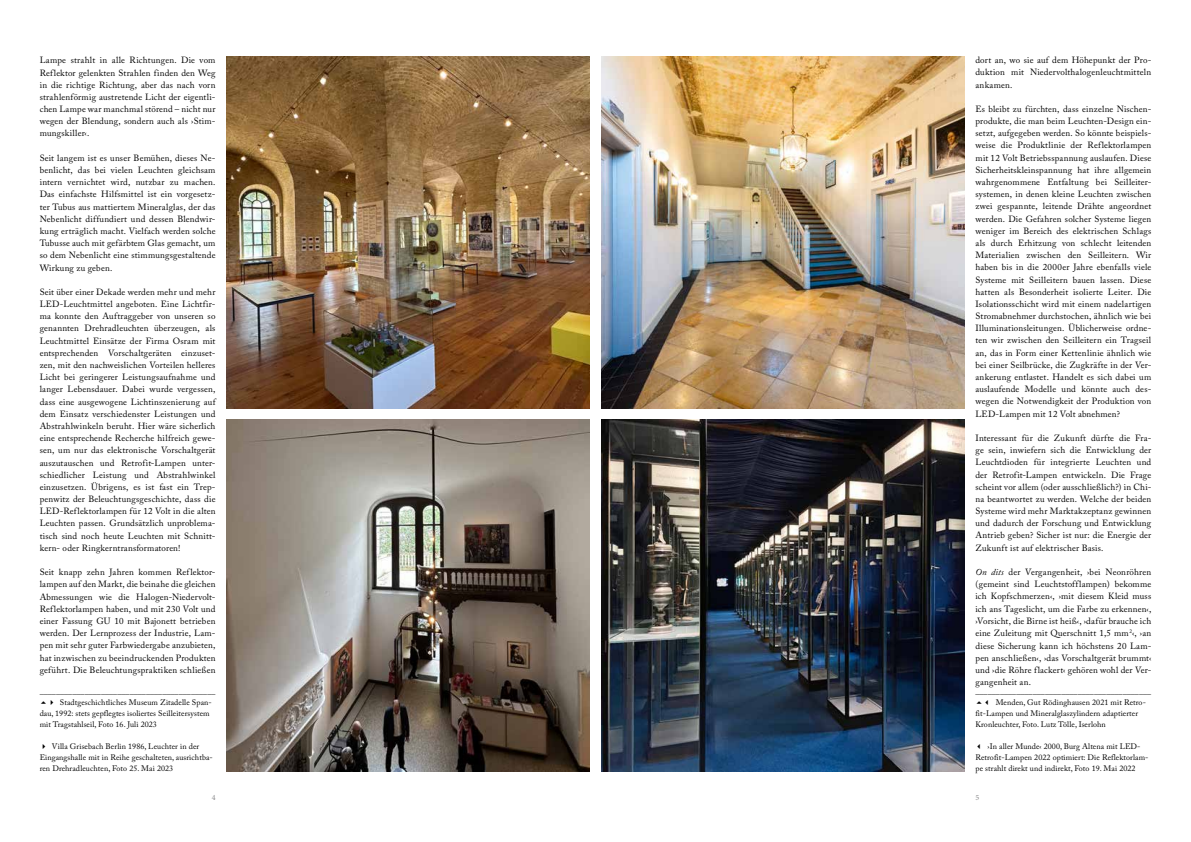
<style>
.page{position:relative;width:1191px;height:842px;background:#fff}
.page>*{position:absolute;margin:0;border:0;box-sizing:border-box;transform-origin:0 0}
.t1{font:9px/12.2px "Adobe Caslon Pro";letter-spacing:.02em;color:#000;text-align:justify}
.t2{font:8px/11px "Adobe Caslon Pro";letter-spacing:.01em;color:#000}
.t3{font:8px "Minion Pro";color:#87888a}
.s1{font-style:italic}
</style>
<div class="page">
<img style="left:601px;top:420px;width:363px;height:351px">
<img style="left:601px;top:57px;width:363px;height:351px">
<img style="left:227px;top:57px;width:363px;height:351px">
<img style="left:227px;top:420px;width:363px;height:351px">
<p class="t1" style="left:40px;top:54px;width:177px">Lampe strahlt in alle Richtungen. Die vom Reflektor gelenkten Strahlen finden den Weg in die richtige Richtung, aber das nach vorn strahlenförmig austretende Licht der eigentli&shy;chen Lampe war manchmal störend – nicht nur wegen der Blendung, sondern auch als ›Stim&shy;mungskiller‹.</p>
<p class="t1" style="left:40px;top:152px;width:177px">Seit langem ist es unser Bemühen, dieses Ne&shy;benlicht, das bei vielen Leuchten gleichsam intern vernichtet wird, nutzbar zu machen.<br>Das einfachste Hilfsmittel ist ein vorgesetz&shy;ter Tubus aus mattiertem Mineralglas, der das Nebenlicht diffundiert und dessen Blendwir&shy;kung erträglich macht. Vielfach werden solche Tubusse auch mit gefärbtem Glas gemacht, um so dem Nebenlicht eine stimmungsgestaltende Wirkung zu geben.</p>
<p class="t1" style="left:40px;top:286px;width:177px">Seit über einer Dekade werden mehr und mehr LED-Leuchtmittel angeboten. Eine Lichtfir&shy;ma konnte den Auftraggeber von unseren so genannten Drehradleuchten überzeugen, als Leuchtmittel Einsätze der Firma Osram mit entsprechenden Vorschaltgeräten einzuset&shy;zen, mit den nachweislichen Vorteilen helleres Licht bei geringerer Leistungsaufnahme und langer Lebensdauer. Dabei wurde vergessen, dass eine ausgewogene Lichtinszenierung auf dem Einsatz verschiedenster Leistungen und Abstrahlwinkeln beruht. Hier wäre sicherlich eine entsprechende Recherche hilfreich gewe&shy;sen, um nur das elektronische Vorschaltgerät auszutauschen und Retrofit-Lampen unter&shy;schiedlicher Leistung und Abstrahlwinkel einzusetzen. Übrigens, es ist fast ein Trep&shy;penwitz der Beleuchtungsgeschichte, dass die LED-Reflektorlampen für 12 Volt in die alten Leuchten passen. Grundsätzlich unproblema&shy;tisch sind noch heute Leuchten mit Schnitt&shy;kern- oder Ringkerntransformatoren!</p>
<p class="t1" style="left:40px;top:566px;width:177px">Seit knapp zehn Jahren kommen Reflektor&shy;lampen auf den Markt, die beinahe die gleichen Abmessungen wie die Halogen-Niedervolt-Reflektorlampen haben, und mit 230 Volt und einer Fassung GU 10 mit Bajonett betrieben werden. Der Lernprozess der Industrie, Lam&shy;pen mit sehr guter Farbwiedergabe anzubieten, hat inzwischen zu beeindruckenden Produkten geführt. Die Beleuchtungspraktiken schließen</p>
<p class="t2" style="left:40px;top:686px;width:177px">___________________________________________</p>
<p class="t2" style="left:40px;top:697px;width:174px;text-indent:8px">✔ Stadtgeschichtliches Museum Zitadelle Span&shy;dau, 1992: stets gepflegtes isoliertes Seilleitersystem mit Tragstahlseil, Foto 16. Juli 2023</p>
<p class="t2" style="left:40px;top:741px;width:175px">✔ Villa Grisebach Berlin 1986, Leuchter in der<br>Eingangshalle mit in Reihe geschalteten, ausrichtba&shy;ren Drehradleuchten, Foto 25. Mai 2023</p>
<p class="t1" style="left:975px;top:54px;width:177px">dort an, wo sie auf dem Höhepunkt der Pro&shy;duktion mit Niedervolthalogenleuchtmitteln ankamen.</p>
<p class="t1" style="left:975px;top:103px;width:177px">Es bleibt zu fürchten, dass einzelne Nischen&shy;produkte, die man beim Leuchten-Design ein&shy;setzt, aufgegeben werden. So könnte beispiels&shy;weise die Produktlinie der Reflektorlampen mit 12 Volt Betriebsspannung auslaufen. Diese Sicherheitskleinspannung hat ihre allgemein wahrgenommene Entfaltung bei Seilleiter&shy;systemen, in denen kleine Leuchten zwischen zwei gespannte, leitende Drähte angeordnet werden. Die Gefahren solcher Systeme liegen weniger im Bereich des elektrischen Schlags als durch Erhitzung von schlecht leitenden Materialien zwischen den Seilleitern. Wir haben bis in die 2000er Jahre ebenfalls viele Systeme mit Seilleitern bauen lassen. Diese hatten als Besonderheit isolierte Leiter. Die Isolationsschicht wird mit einem nadelartigen Stromabnehmer durchstochen, ähnlich wie bei Illuminationsleitungen. Üblicherweise ordne&shy;ten wir zwischen den Seilleitern ein Tragseil an, das in Form einer Kettenlinie ähnlich wie bei einer Seilbrücke, die Zugkräfte in der Ver&shy;ankerung entlastet. Handelt es sich dabei um auslaufende Modelle und könnte auch des&shy;wegen die Notwendigkeit der Produktion von LED-Lampen mit 12 Volt abnehmen?</p>
<p class="t1" style="left:975px;top:432px;width:177px">Interessant für die Zukunft dürfte die Fra&shy;ge sein, inwiefern sich die Entwicklung der Leuchtdioden für integrierte Leuchten und der Retrofit-Lampen entwickeln. Die Frage scheint vor allem (oder ausschließlich?) in Chi&shy;na beantwortet zu werden. Welche der beiden Systeme wird mehr Marktakzeptanz gewinnen und dadurch der Forschung und Entwicklung Antrieb geben? Sicher ist nur: die Energie der Zukunft ist auf elektrischer Basis.</p>
<p class="t1" style="left:975px;top:566px;width:177px"><span class="s1">On dits</span> der Vergangenheit, ›bei Neonröhren (gemeint sind Leuchtstofflampen) bekomme ich Kopfschmerzen‹, ›mit diesem Kleid muss ich ans Tageslicht, um die Farbe zu erkennen‹, ›Vorsicht, die Birne ist heiß‹, ›dafür brauche ich eine Zuleitung mit Querschnitt 1,5 mm<sup>2</sup>‹, ›an diese Sicherung kann ich höchstens 20 Lam&shy;pen anschließen‹, ›das Vorschaltgerät brummt‹ und ›die Röhre flackert‹ gehören wohl der Ver&shy;gangenheit an.</p>
<p class="t2" style="left:975px;top:686px;width:177px">___________________________________________</p>
<p class="t2" style="left:975px;top:697px;width:172px;text-indent:8px">✓ Menden, Gut Rödinghausen 2021 mit Retro&shy;fit-Lampen und Mineralglaszylindern adaptierter<br>Kronleuchter, Foto. Lutz Tölle, Iserlohn</p>
<p class="t2" style="left:975px;top:741px;width:174px">✓ ›In aller Munde‹ 2000, Burg Altena mit LED-<br>Retrofit-Lampen 2022 optimiert: Die Reflektorlam&shy;pe strahlt direkt und indirekt, Foto 19. Mai 2022</p>
<p class="t3" style="left:212px;top:792px;width:5px">4</p>
<p class="t3" style="left:975px;top:792px;width:5px">5</p>
</div>
